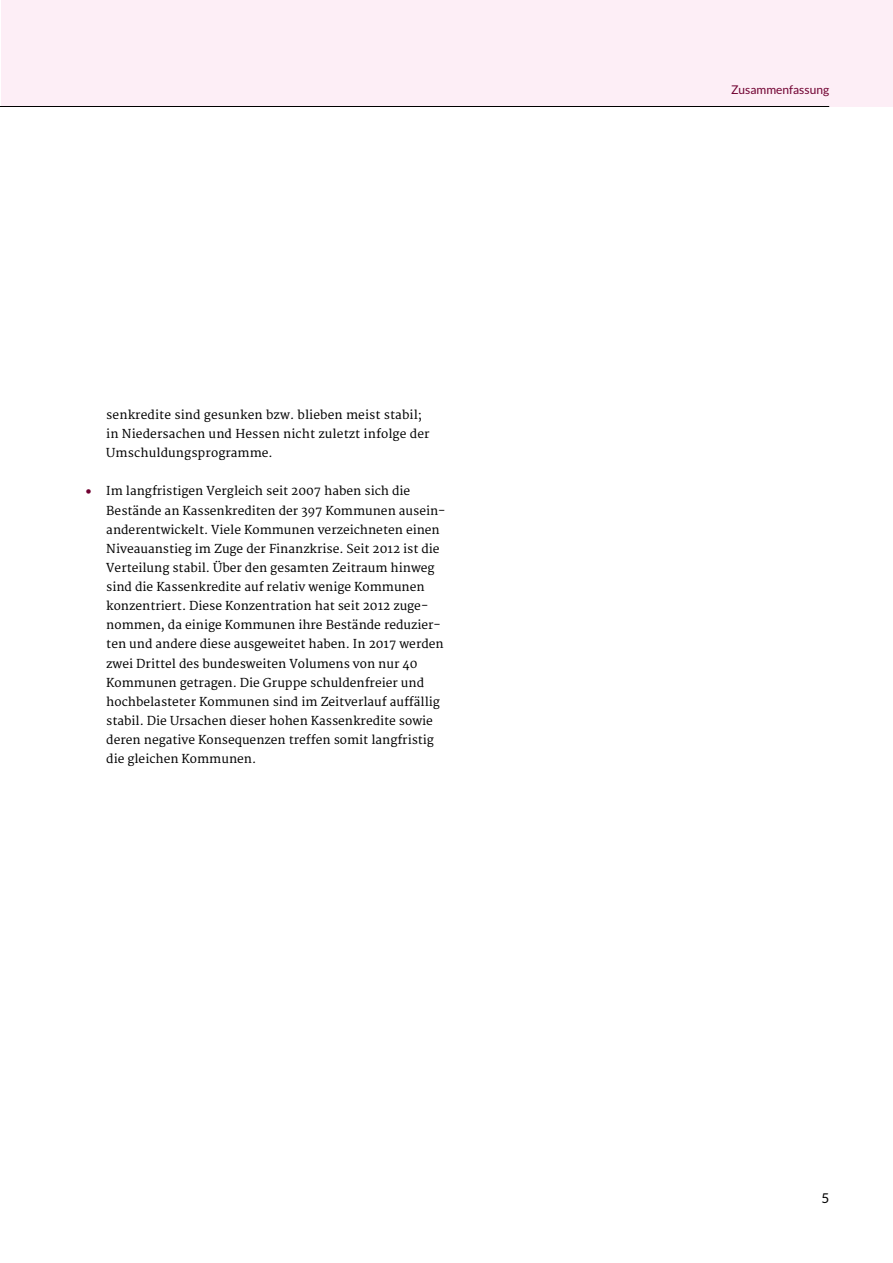
<style>
.page{position:relative;width:893px;height:1263px;background:#fff}
.page>*{position:absolute;margin:0;border:0;box-sizing:border-box;transform-origin:0 0}
.t1{font:13.5px "Lato";color:#000}
.t2{font:12px/19.2px "Merriweather";color:#000}
.t3{font:12px "Lato";color:#700030}
.s1{font-family:"Lato";color:#700030}
</style>
<div class="page">
<div style="left:1px;top:0;width:892px;height:106px;background:#fdeef6"></div>
<hr style="left:0;top:106px;width:829px;height:1px;background:#000">
<p class="t2" style="left:106px;top:405px;width:325px">senkredite sind gesunken bzw. blieben meist stabil; in Niedersachen und Hessen nicht zuletzt infolge der<br>Umschuldungsprogramme.</p>
<p class="t2" style="left:106px;top:482px;width:341px;text-indent:-21px"><span class="s1">•</span> Im langfristigen Vergleich seit 2007 haben sich die Bestände an Kassenkrediten der 397 Kommunen ausein&shy;anderentwickelt. Viele Kommunen verzeichneten einen Niveauanstieg im Zuge der Finanzkrise. Seit 2012 ist die Verteilung stabil. Über den gesamten Zeitraum hinweg sind die Kassenkredite auf relativ wenige Kommunen konzentriert. Diese Konzentration hat seit 2012 zuge&shy;nommen, da einige Kommunen ihre Bestände reduzier&shy;ten und andere diese ausgeweitet haben. In 2017 werden zwei Drittel des bundesweiten Volumens von nur 40<br>Kommunen getragen. Die Gruppe schuldenfreier und hochbelasteter Kommunen sind im Zeitverlauf auffällig stabil. Die Ursachen dieser hohen Kassenkredite sowie deren negative Konsequenzen treffen somit langfristig die gleichen Kommunen.</p>
<p class="t3" style="left:731px;top:83px;width:100px">Zusammenfassung</p>
<p class="t1" style="left:821px;top:1191px;width:9px">5</p>
</div>
